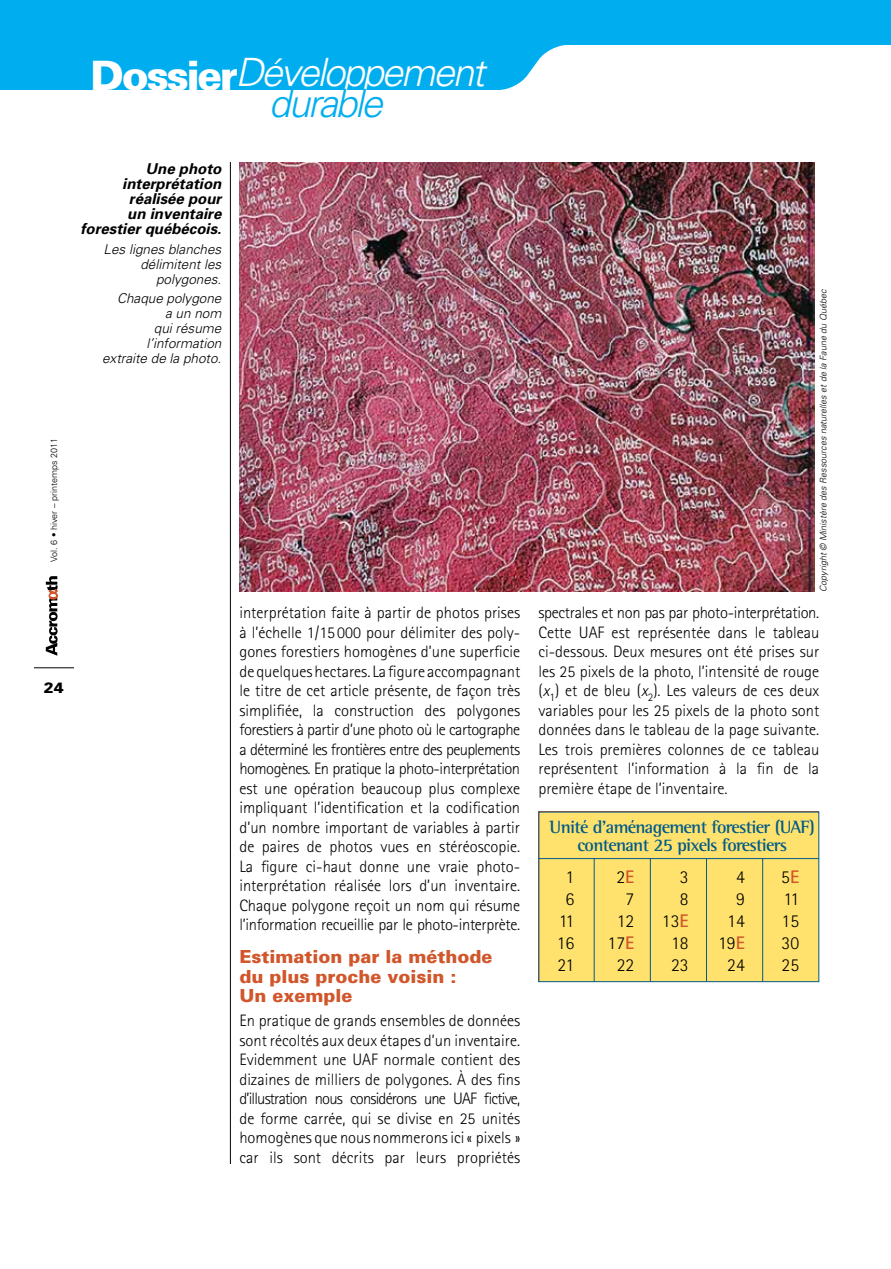
<style>
.page{position:relative;width:891px;height:1269px;background:#fff}
.page>*{position:absolute;margin:0;border:0;box-sizing:border-box;transform-origin:0 0}
.t1{font:italic 300 39px/31.5px "Univers";letter-spacing:-.06em;color:#fff}
.t2{font:700 18.3px/18.3px "Rotis Semi Serif";letter-spacing:-.04em;color:#005b89;text-align:center}
.t3{font:300 18.3px/21.9px "Rotis Sans Serif";color:#000;text-align:right}
.t4{font:900 18px/19.5px "Univers";color:#d1562b}
.t5{font:300 16.5px/19.5px "Rotis Sans Serif";color:#000;text-align:justify}
.t6{font:italic 700 15px/15px "Univers";color:#000;text-align:right}
.t7{font:900 15px "Univers";color:#000}
.t8{font:italic 300 13.5px/15px "Univers";color:#000;text-align:right}
.t9{font:italic 300 9px "Univers";color:#000}
.t10{font:300 9px "Univers";color:#000}
.s1{font-weight:900;font-style:normal;font-size:40.5px}
.s2{color:#00aeef}
.s3{font-style:italic}
.s4{font-weight:700;color:#d1562b}
</style>
<div class="page">
<hr style="left:34px;top:668px;width:40px;height:1px;background:#000">
<svg style="left:46px;top:576px;width:12px;height:80px"></svg>
<svg style="left:0;top:0;width:891px;height:90px;fill:#00aeef"></svg>
<hr style="left:230px;top:162px;width:1px;height:1002px;background:#000">
<img style="left:239px;top:162px;width:576px;height:430px">
<div style="left:539px;top:812px;width:280px;height:170px;background:#ffe26d"></div>
<div style="left:539px;top:812px;width:280px;height:170px;border:1px solid #005b89"></div>
<hr style="left:539px;top:858px;width:280px;height:1px;background:#005b89">
<hr style="left:594px;top:859px;width:1px;height:123px;background:#005b89">
<hr style="left:650px;top:859px;width:1px;height:123px;background:#005b89">
<hr style="left:706px;top:859px;width:1px;height:123px;background:#005b89">
<hr style="left:762px;top:859px;width:1px;height:123px;background:#005b89">
<h1 class="t1" style="left:269px;top:55px;width:217px;text-indent:-179px"><span class="s1">Dossier</span>Développement <span class="s2">durable</span></h1>
<p class="t6" style="left:81px;top:161px;width:142px">Une photo interprétation réalisée pour<br>un inventaire forestier québécois.</p>
<p class="t8" style="left:104px;top:241px;width:119px">Les lignes blanches délimitent les polygones.</p>
<p class="t8" style="left:102px;top:291px;width:121px">Chaque polygone<br>a un nom<br>qui résume l’information extraite de la photo.</p>
<p class="t10" style="left:48px;top:562px;width:125px;rotate:-90deg">Vol. 6 • hiver – printemps 2011</p>
<p class="t7" style="left:44px;top:678px;width:22px">24</p>
<p class="t5" style="left:239px;top:603px;width:282px">interprétation faite à partir de photos prises à l’échelle 1/15 000 pour délimiter des poly&shy;gones forestiers homogènes d’une superficie de quelques hectares. La figure accompagnant le titre de cet article présente, de façon très simplifiée, la construction des polygones forestiers à partir d’une photo où le cartographe a déterminé les frontières entre des peuplements homogènes. En pratique la photo-interprétation est une opération beaucoup plus complexe impliquant l’identification et la codification d’un nombre important de variables à partir de paires de photos vues en stéréoscopie.<br>La figure ci-haut donne une vraie photo&shy;interprétation réalisée lors d’un inventaire.<br>Chaque polygone reçoit un nom qui résume l’information recueillie par le photo-interprète.</p>
<p class="t4" style="left:239px;top:946px;width:254px">Estimation par la méthode du plus proche voisin :<br>Un exemple</p>
<p class="t5" style="left:239px;top:1011px;width:282px">En pratique de grands ensembles de données sont récoltés aux deux étapes d’un inventaire.<br>Evidemment une UAF normale contient des dizaines de milliers de polygones. À des fins d’illustration nous considérons une UAF fictive, de forme carrée, qui se divise en 25 unités homogènes que nous nommerons ici « pixels » car ils sont décrits par leurs propriétés</p>
<p class="t9" style="left:818px;top:592px;width:304px;rotate:-90deg">Copyright © Ministère des Ressources naturelles et de la Faune du Québec</p>
<p class="t5" style="left:538px;top:603px;width:282px">spectrales et non pas par photo-interprétation.<br>Cette UAF est représentée dans le tableau ci-dessous. Deux mesures ont été prises sur les 25 pixels de la photo, l’intensité de rouge (<span class="s3">x</span><sub>1</sub>) et de bleu (<span class="s3">x</span><sub>2</sub>). Les valeurs de ces deux variables pour les 25 pixels de la photo sont données dans le tableau de la page suivante.<br>Les trois premières colonnes de ce tableau représentent l’information à la fin de la première étape de l’inventaire.</p>
<p class="t2" style="left:550px;top:817px;width:267px">Unité d’aménagement forestier (UAF) contenant 25 pixels forestiers</p>
<p class="t3" style="left:557px;top:866px;width:19px;text-align:center">1<br>6<br>11<br>16<br>21</p>
<p class="t3" style="left:608px;top:866px;width:28px">2<span class="s4">E<br></span>7<br>12<br>17<span class="s4">E<br></span>22</p>
<p class="t3" style="left:662px;top:866px;width:28px">3<br>8<br>13<span class="s4">E<br></span>18<br>23</p>
<p class="t3" style="left:718px;top:866px;width:28px">4<br>9<br>14<br>19<span class="s4">E<br></span>24</p>
<p class="t3" style="left:781px;top:866px;width:19px;text-align:justify">5<span class="s4">E </span>11<br>15<br>30<br>25</p>
</div>
